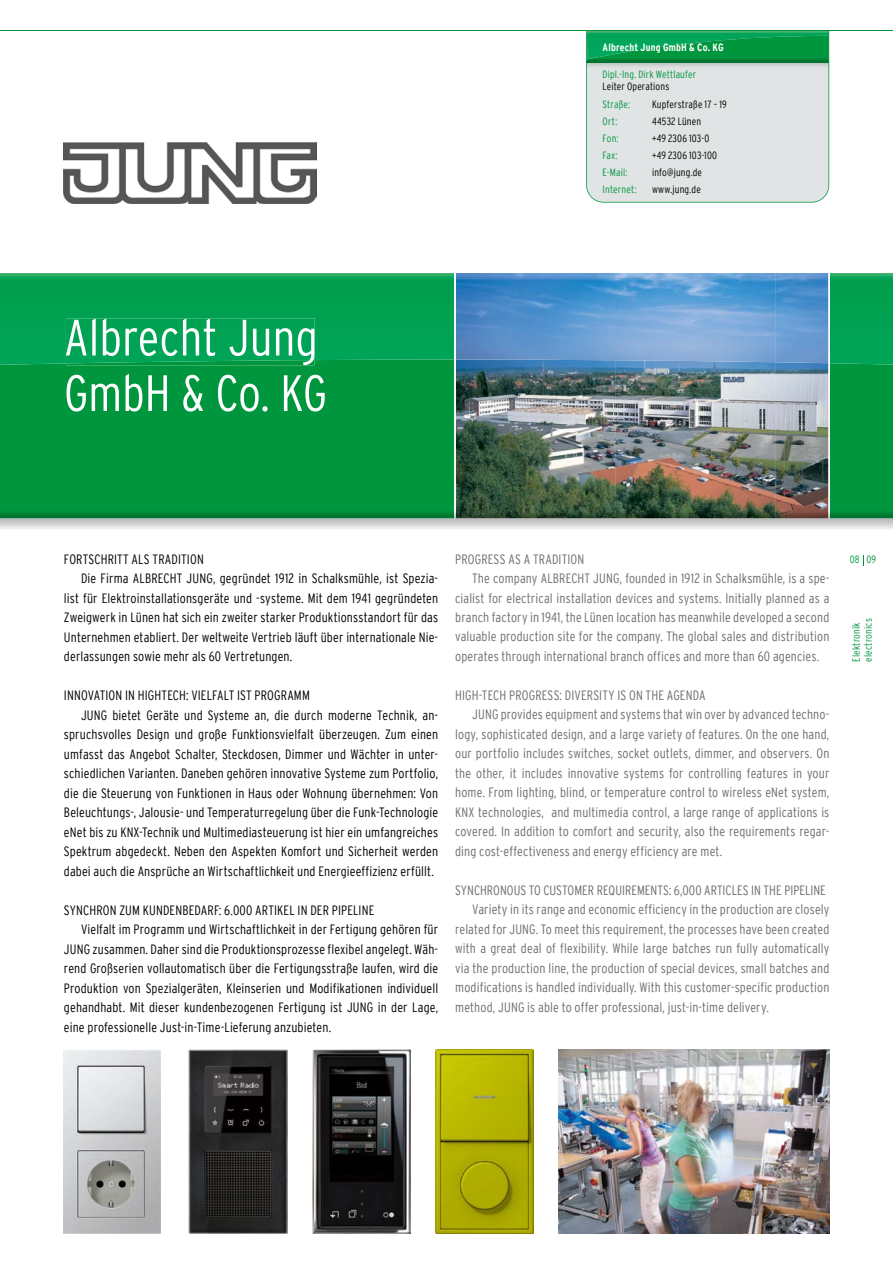
<style>
.page{position:relative;width:893px;height:1263px;background:#fff}
.page>*{position:absolute;margin:0;border:0;box-sizing:border-box;transform-origin:0 0}
.t1{font:300 condensed 51px "Interstate";color:#fff}
.t2{font:300 condensed 13.5px "Interstate";letter-spacing:.01em;color:#000}
.t3{font:300 condensed 13.5px "Interstate";letter-spacing:.01em;color:#6e6e6e}
.t4{font:300 condensed 10.5px "Interstate";letter-spacing:.015em;color:#000}
.t5{font:300 condensed 10.5px/12px "Interstate";letter-spacing:.015em;color:#00963e}
.t6{font:700 condensed 10.5px "Interstate";letter-spacing:.015em;color:#fff}
</style>
<div class="page">
<svg style="left:586px;top:31px;width:243px;height:172px;background:#b5d5c5"></svg>
<hr style="left:0;top:30px;width:893px;height:1px;background:#00963e">
<img style="left:775px;top:363px;width:118px;height:155px">
<img style="left:0;top:360px;width:775px;height:158px">
<img style="left:456px;top:517px;width:372px;height:1px">
<img style="left:0;top:518px;width:893px;height:1px">
<img style="left:64px;top:142px;width:252px;height:62px">
<img style="left:313px;top:1049px;width:98px;height:184px">
<img style="left:188px;top:1049px;width:100px;height:184px">
<img style="left:64px;top:1050px;width:97px;height:184px">
<img style="left:436px;top:1050px;width:98px;height:184px">
<img style="left:559px;top:1050px;width:270px;height:183px">
<img style="left:830px;top:273px;width:63px;height:92px">
<img style="left:0;top:273px;width:454px;height:92px">
<img style="left:456px;top:273px;width:373px;height:90px">
<img style="left:66px;top:318px;width:249px;height:45px">
<p class="t6" style="left:603px;top:42px;width:123px">Albrecht Jung GmbH &amp; Co. KG</p>
<p class="t5" style="left:603px;top:68px;width:95px">Dipl.-Ing. Dirk Wettlaufer</p>
<p class="t4" style="left:603px;top:80px;width:68px">Leiter Operations</p>
<p class="t5" style="left:603px;top:98px;width:29px">Straße:</p>
<p class="t4" style="left:652px;top:98px;width:76px">Kupferstraße 17 – 19</p>
<p class="t5" style="left:603px;top:115px;width:16px">Ort:</p>
<p class="t4" style="left:652px;top:115px;width:50px">44532 Lünen</p>
<p class="t5" style="left:603px;top:132px;width:17px">Fon:</p>
<p class="t4" style="left:652px;top:132px;width:59px">+49 2306 103-0</p>
<p class="t5" style="left:603px;top:149px;width:16px">Fax:</p>
<p class="t4" style="left:652px;top:149px;width:67px">+49 2306 103-100</p>
<p class="t5" style="left:603px;top:166px;width:26px">E-Mail:</p>
<p class="t4" style="left:652px;top:166px;width:51px">info@jung.de</p>
<p class="t5" style="left:603px;top:183px;width:35px">Internet:</p>
<p class="t4" style="left:652px;top:183px;width:50px">www.jung.de</p>
<h1 class="t1" style="left:64px;top:364px;width:265px">GmbH &amp; Co. KG</h1>
<p class="t2" style="left:64px;top:551px;width:141px">FORTSCHRITT ALS TRADITION</p>
<p class="t2" style="left:81px;top:571px;width:359px">Die Firma ALBRECHT JUNG, gegründet 1912 in Schalksmühle, ist Spezia-</p>
<p class="t2" style="left:64px;top:590px;width:376px">list für Elektroinstallationsgeräte und -systeme. Mit dem 1941 gegründeten</p>
<p class="t2" style="left:64px;top:610px;width:376px">Zweigwerk in Lünen hat sich ein zweiter starker Produktionsstandort für das</p>
<p class="t2" style="left:64px;top:629px;width:376px">Unternehmen etabliert. Der weltweite Vertrieb läuft über internationale Nie-</p>
<p class="t2" style="left:64px;top:649px;width:230px">derlassungen sowie mehr als 60 Vertretungen.</p>
<p class="t2" style="left:64px;top:688px;width:247px">INNOVATION IN HIGHTECH: VIELFALT IST PROGRAMM</p>
<p class="t2" style="left:81px;top:707px;width:359px">JUNG bietet Geräte und Systeme an, die durch moderne Technik, an-</p>
<p class="t2" style="left:64px;top:727px;width:376px">spruchsvolles Design und große Funktionsvielfalt überzeugen. Zum einen</p>
<p class="t2" style="left:64px;top:746px;width:376px">umfasst das Angebot Schalter, Steckdosen, Dimmer und Wächter in unter-</p>
<p class="t2" style="left:64px;top:766px;width:376px">schiedlichen Varianten. Daneben gehören innovative Systeme zum Portfolio,</p>
<p class="t2" style="left:64px;top:785px;width:376px">die die Steuerung von Funktionen in Haus oder Wohnung übernehmen: Von</p>
<p class="t2" style="left:64px;top:805px;width:376px">Beleuchtungs-, Jalousie- und Temperaturregelung über die Funk-Technologie</p>
<p class="t2" style="left:64px;top:824px;width:376px">eNet bis zu KNX-Technik und Multimediasteuerung ist hier ein umfangreiches</p>
<p class="t2" style="left:64px;top:844px;width:376px">Spektrum abgedeckt. Neben den Aspekten Komfort und Sicherheit werden</p>
<p class="t2" style="left:64px;top:863px;width:371px">dabei auch die Ansprüche an Wirtschaftlichkeit und Energieeffizienz erfüllt.</p>
<p class="t2" style="left:64px;top:902px;width:312px">SYNCHRON ZUM KUNDENBEDARF: 6.000 ARTIKEL IN DER PIPELINE</p>
<p class="t2" style="left:81px;top:922px;width:359px">Vielfalt im Programm und Wirtschaftlichkeit in der Fertigung gehören für</p>
<p class="t2" style="left:64px;top:941px;width:376px">JUNG zusammen. Daher sind die Produktionsprozesse flexibel angelegt. Wäh-</p>
<p class="t2" style="left:64px;top:961px;width:376px">rend Großserien vollautomatisch über die Fertigungsstraße laufen, wird die</p>
<p class="t2" style="left:64px;top:980px;width:376px">Produktion von Spezialgeräten, Kleinserien und Modifikationen individuell</p>
<p class="t2" style="left:64px;top:1000px;width:376px">gehandhabt. Mit dieser kundenbezogenen Fertigung ist JUNG in der Lage,</p>
<p class="t2" style="left:64px;top:1019px;width:269px">eine professionelle Just-in-Time-Lieferung anzubieten.</p>
<p class="t3" style="left:455px;top:551px;width:131px">PROGRESS AS A TRADITION</p>
<p class="t3" style="left:472px;top:571px;width:359px">The company ALBRECHT JUNG, founded in 1912 in Schalksmühle, is a spe-</p>
<p class="t3" style="left:455px;top:590px;width:376px">cialist for electrical installation devices and systems. Initially planned as a</p>
<p class="t3" style="left:455px;top:610px;width:376px">branch factory in 1941, the Lünen location has meanwhile developed a second</p>
<p class="t3" style="left:455px;top:629px;width:376px">valuable production site for the company. The global sales and distribution</p>
<p class="t3" style="left:455px;top:649px;width:366px">operates through international branch offices and more than 60 agencies.</p>
<p class="t3" style="left:455px;top:688px;width:252px">HIGH-TECH PROGRESS: DIVERSITY IS ON THE AGENDA</p>
<p class="t3" style="left:472px;top:707px;width:359px">JUNG provides equipment and systems that win over by advanced techno-</p>
<p class="t3" style="left:455px;top:727px;width:376px">logy, sophisticated design, and a large variety of features. On the one hand,</p>
<p class="t3" style="left:455px;top:746px;width:376px">our portfolio includes switches, socket outlets, dimmer, and observers. On</p>
<p class="t3" style="left:455px;top:766px;width:376px">the other, it includes innovative systems for controlling features in your</p>
<p class="t3" style="left:455px;top:785px;width:376px">home. From lighting, blind, or temperature control to wireless eNet system,</p>
<p class="t3" style="left:455px;top:805px;width:376px">KNX technologies, and multimedia control, a large range of applications is</p>
<p class="t3" style="left:455px;top:824px;width:376px">covered. In addition to comfort and security, also the requirements regar-</p>
<p class="t3" style="left:455px;top:844px;width:269px">ding cost-effectiveness and energy efficiency are met.</p>
<p class="t3" style="left:455px;top:883px;width:372px">SYNCHRONOUS TO CUSTOMER REQUIREMENTS: 6,000 ARTICLES IN THE PIPELINE</p>
<p class="t3" style="left:472px;top:902px;width:359px">Variety in its range and economic efficiency in the production are closely</p>
<p class="t3" style="left:455px;top:922px;width:376px">related for JUNG. To meet this requirement, the processes have been created</p>
<p class="t3" style="left:455px;top:941px;width:376px">with a great deal of flexibility. While large batches run fully automatically</p>
<p class="t3" style="left:455px;top:960px;width:376px">via the production line, the production of special devices, small batches and</p>
<p class="t3" style="left:455px;top:980px;width:376px">modifications is handled individually. With this customer-specific production</p>
<p class="t3" style="left:455px;top:999px;width:315px">method, JUNG is able to offer professional, just-in-time delivery.</p>
<p class="t5" style="left:850px;top:554px;width:28px">08 09</p>
<p class="t5" style="left:850px;top:662px;width:45px;rotate:-90deg">Elektronik electronics</p>
</div>
